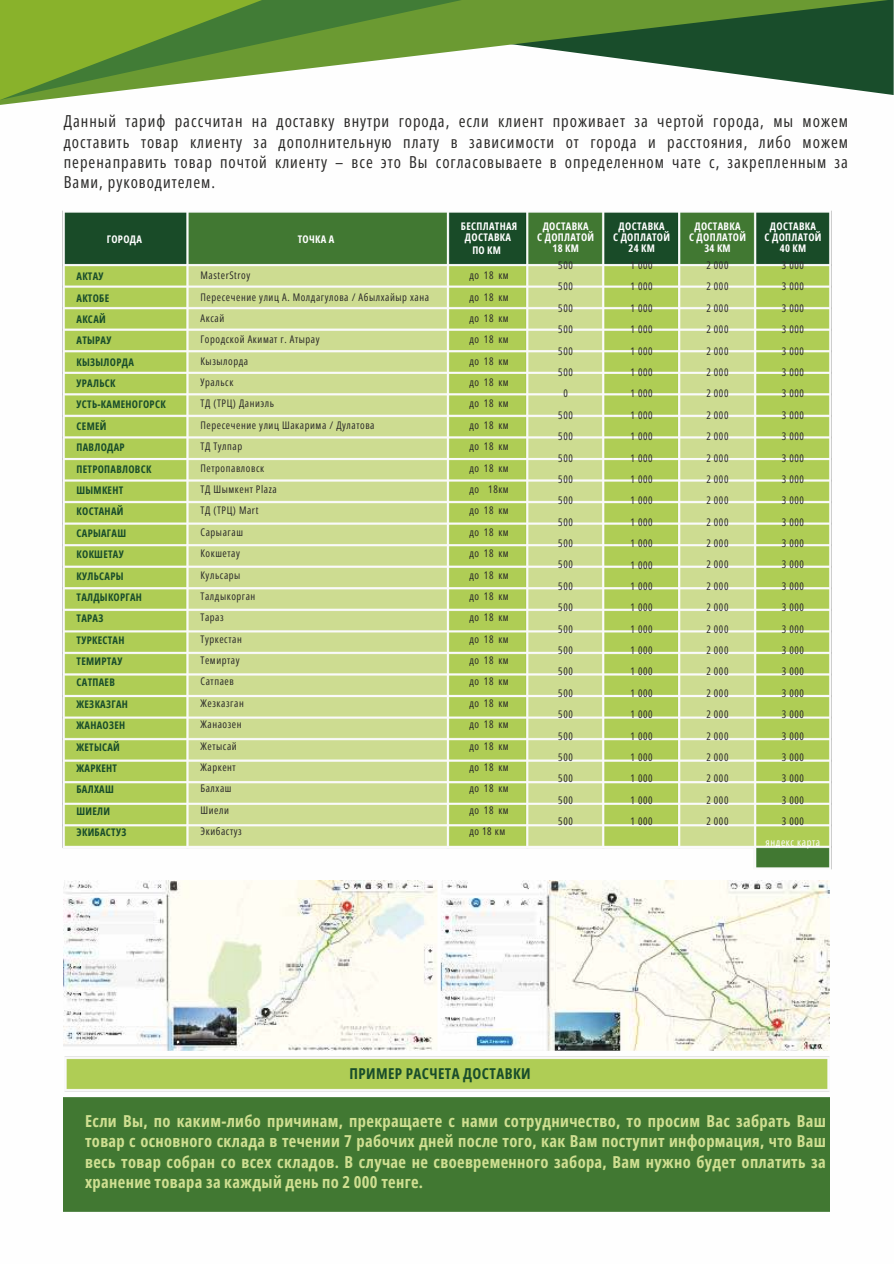
<style>
.page{position:relative;width:894px;height:1264px;background:#fff}
.page>*{position:absolute;margin:0;border:0;box-sizing:border-box;transform-origin:0 0}
.t1{font:700 16.5px/20.2px "Open Sans Condensed";letter-spacing:.02em;color:#cfdf91;text-align:justify}
.t2{font:16.5px/20.2px "Open Sans Condensed";letter-spacing:.06em;color:#2b2a29;text-align:justify}
.t3{font:700 15px "Open Sans Condensed";letter-spacing:.03em;color:#194d2b}
.t4{font:10.5px/21.3px "Open Sans Condensed";letter-spacing:.055em;color:#2b2a29;text-align:justify}
.t5{font:700 10.5px/21.3px "Open Sans Condensed";letter-spacing:.03em;color:#194d2b}
.t6{font:700 10.5px/11.2px "Open Sans Condensed";letter-spacing:.03em;color:#fefefe;text-align:center}
.s1{color:#fefefe}
</style>
<div class="page">
<div style="left:64px;top:1097px;width:765px;height:114px;background:#417832"></div>
<svg style="left:0;top:0;width:888px;height:105px"></svg>
<svg style="left:262px;top:0;width:200px;height:100px"></svg>
<svg style="left:0;top:0;width:262px;height:100px;background:#80aa45"></svg>
<img style="left:62px;top:210px;width:770px;height:660px">
<img style="left:64px;top:880px;width:765px;height:169px">
<img style="left:64px;top:1049px;width:766px;height:43px">
<h4 class="t2" style="left:64px;top:111px;width:785px">Данный тариф рассчитан на доставку внутри города, если клиент проживает за чертой города, мы можем доставить товар клиенту за дополнительную плату в зависимости от города и расстояния, либо можем перенаправить товар почтой клиенту – все это Вы согласовываете в определенном чате с, закрепленным за Вами, руководителем.</h4>
<h4 class="t6" style="left:107px;top:233px;width:37px">ГОРОДА</h4>
<h4 class="t5" style="left:76px;top:265px;width:91px">АКТАУ<br>АКТОБЕ<br>АКСАЙ<br>АТЫРАУ<br>КЫЗЫЛОРДА<br>УРАЛЬСК<br>УСТЬ-КАМЕНОГОРСК<br>СЕМЕЙ<br>ПАВЛОДАР<br>ПЕТРОПАВЛОВСК<br>ШЫМКЕНТ<br>КОСТАНАЙ<br>САРЫАГАШ<br>КОКШЕТАУ<br>КУЛЬСАРЫ<br>ТАЛДЫКОРГАН<br>ТАРАЗ<br>ТУРКЕСТАН<br>ТЕМИРТАУ<br>САТПАЕВ<br>ЖЕЗКАЗГАН<br>ЖАНАОЗЕН<br>ЖЕТЫСАЙ<br>ЖАРКЕНТ<br>БАЛХАШ<br>ШИЕЛИ<br>ЭКИБАСТУЗ</h4>
<p class="t6" style="left:298px;top:233px;width:38px">ТОЧКА А</p>
<h5 class="t6" style="left:461px;top:220px;width:58px">БЕСПЛАТНАЯ<br>ДОСТАВКА</h5>
<h5 class="t6" style="left:472px;top:244px;width:30px">ПО КМ</h5>
<h1 class="t4" style="left:200px;top:264px;width:230px;text-align:left">MasterStroy<br>Пересечение улиц А. Молдагулова / Абылхайыр хана<br>Аксай<br>Городской Акимат г. Атырау<br>Кызылорда<br>Уральск<br>ТД (ТРЦ) Даниэль<br>Пересечение улиц Шакарима / Дулатова<br>ТД Тулпар<br>Петропавловск<br>ТД Шымкент Plaza<br>ТД (ТРЦ) Mart<br>Сарыагаш<br>Кокшетау<br>Кульсары<br>Талдыкорган<br>Тараз<br>Туркестан<br>Темиртау<br>Сатпаев<br>Жезказган<br>Жанаозен<br>Жетысай<br>Жаркент<br>Балхаш<br>Шиели<br>Экибастуз</h1>
<p class="t4" style="left:469px;top:264px;width:41px">до 18 км до 18 км до 18 км до 18 км до 18 км до 18 км до 18 км до 18 км до 18 км до 18 км до 18км до 18 км до 18 км до 18 км до 18 км до 18 км до 18 км до 18 км до 18 км до 18 км до 18 км до 18 км до 18 км до 18 км до 18 км до 18 км до 18 км</p>
<h5 class="t6" style="left:537px;top:220px;width:58px">ДОСТАВКА<br>С ДОПЛАТОЙ<br>18 КМ</h5>
<h5 class="t4" style="left:558px;top:254px;width:16px;text-align:center">500<br>500<br>500<br>500<br>500<br>500<br>0<br>500<br>500<br>500<br>500<br>500<br>500<br>500<br>500<br>500<br>500<br>500<br>500<br>500<br>500<br>500<br>500<br>500<br>500<br>500<br>500</h5>
<p class="t6" style="left:613px;top:220px;width:58px">ДОСТАВКА<br>С ДОПЛАТОЙ<br>24 КМ</p>
<p class="t4" style="left:630px;top:254px;width:24px">1 000<br>1 000<br>1 000<br>1 000<br>1 000<br>1 000<br>1 000<br>1 000<br>1 000<br>1 000<br>1 000<br>1 000<br>1 000<br>1 000<br>1 000<br>1 000<br>1 000<br>1 000<br>1 000<br>1 000<br>1 000<br>1 000<br>1 000<br>1 000<br>1 000<br>1 000<br>1 000</p>
<p class="t6" style="left:689px;top:220px;width:58px">ДОСТАВКА<br>С ДОПЛАТОЙ<br>34 КМ</p>
<p class="t4" style="left:706px;top:254px;width:24px">2 000<br>2 000<br>2 000<br>2 000<br>2 000<br>2 000<br>2 000<br>2 000<br>2 000<br>2 000<br>2 000<br>2 000<br>2 000<br>2 000<br>2 000<br>2 000<br>2 000<br>2 000<br>2 000<br>2 000<br>2 000<br>2 000<br>2 000<br>2 000<br>2 000<br>2 000<br>2 000</p>
<p class="t6" style="left:764px;top:220px;width:58px">ДОСТАВКА<br>С ДОПЛАТОЙ<br>40 КМ</p>
<p class="t4" style="left:765px;top:254px;width:56px;text-align:center">3 000<br>3 000<br>3 000<br>3 000<br>3 000<br>3 000<br>3 000<br>3 000<br>3 000<br>3 000<br>3 000<br>3 000<br>3 000<br>3 000<br>3 000<br>3 000<br>3 000<br>3 000<br>3 000<br>3 000<br>3 000<br>3 000<br>3 000<br>3 000<br>3 000<br>3 000<br>3 000<br><span class="s1">яндекс карта</span></p>
<h2 class="t3" style="left:349px;top:1063px;width:183px">ПРИМЕР РАСЧЕТА ДОСТАВКИ</h2>
<p class="t1" style="left:85px;top:1110px;width:742px">Если Вы, по каким-либо причинам, прекращаете с нами сотрудничество, то просим Вас забрать Ваш товар с основного склада в течении 7 рабочих дней после того, как Вам поступит информация, что Ваш весь товар собран со всех складов. В случае не своевременного забора, Вам нужно будет оплатить за хранение товара за каждый день по 2 000 тенге.</p>
</div>
